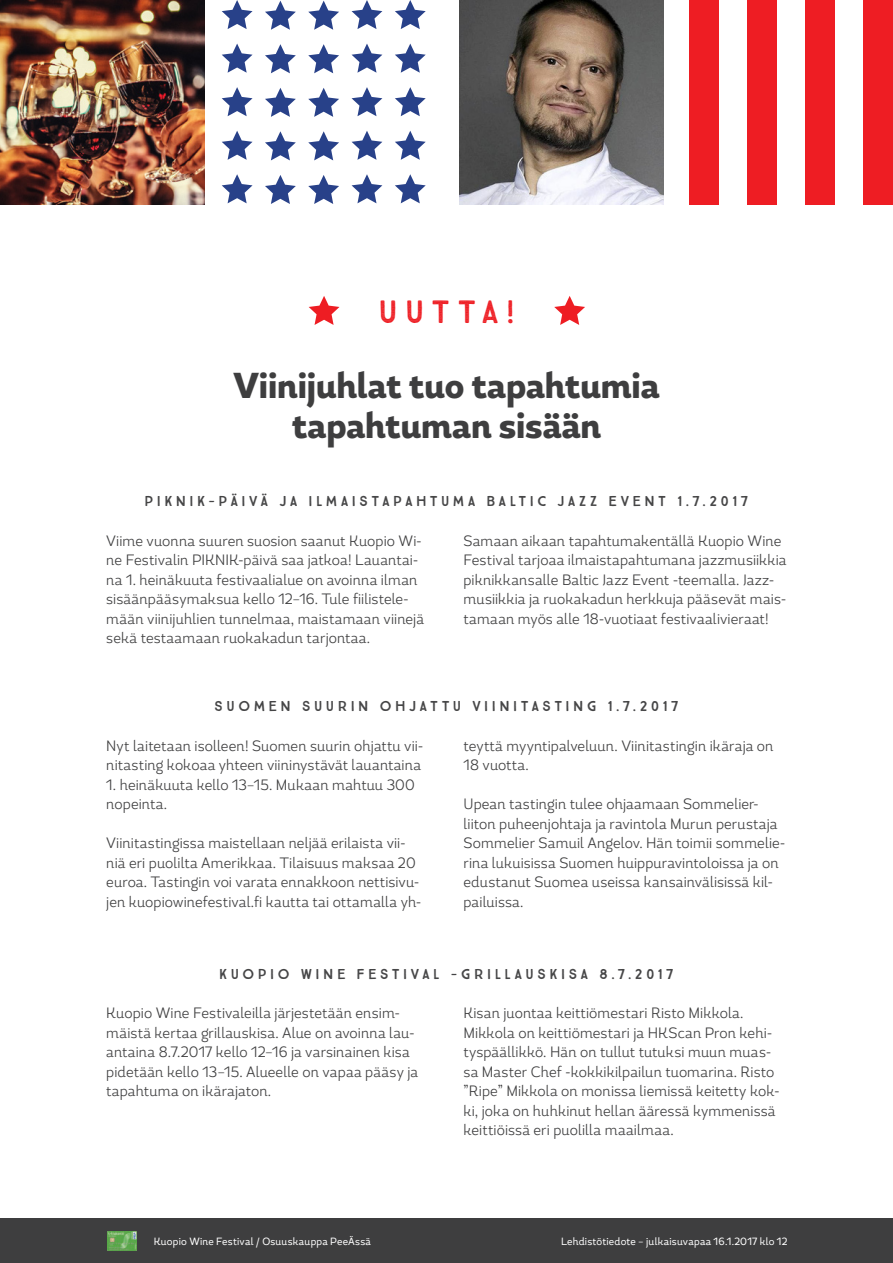
<style>
.page{position:relative;width:893px;height:1263px;background:#fff}
.page>*{position:absolute;margin:0;border:0;box-sizing:border-box;transform-origin:0 0}
.t1{font:800 36px "Magallanes Cond";letter-spacing:-.005em;color:#3e3e3f}
.t2{font:32.4px "True North Textures Four";letter-spacing:.2em;color:#ee1d23}
.t3{font:300 15px/19.5px "Magallanes Cond";letter-spacing:.005em;color:#3e3e3f}
.t4{font:14.4px "True North Textures Four";letter-spacing:.225em;color:#3e3e3f}
.t5{font:10.5px "Magallanes Cond";letter-spacing:.02em;color:#fff}
</style>
<div class="page">
<svg style="left:554px;top:296px;width:31px;height:29px"></svg>
<svg style="left:309px;top:296px;width:30px;height:29px"></svg>
<img style="left:0;top:0;width:204px;height:204px">
<div style="left:747px;top:0;width:29px;height:204px;background:#ee1d23"></div>
<div style="left:689px;top:0;width:29px;height:204px;background:#ee1d23"></div>
<div style="left:805px;top:0;width:30px;height:204px;background:#ee1d23"></div>
<div style="left:864px;top:0;width:29px;height:204px;background:#ee1d23"></div>
<svg style="left:222px;top:0;width:31px;height:29px"></svg>
<svg style="left:395px;top:0;width:31px;height:29px"></svg>
<svg style="left:352px;top:0;width:30px;height:29px"></svg>
<svg style="left:308px;top:1px;width:31px;height:29px"></svg>
<svg style="left:265px;top:1px;width:31px;height:29px"></svg>
<svg style="left:222px;top:87px;width:31px;height:29px"></svg>
<svg style="left:395px;top:87px;width:31px;height:29px"></svg>
<svg style="left:352px;top:87px;width:30px;height:29px"></svg>
<svg style="left:308px;top:88px;width:31px;height:29px"></svg>
<svg style="left:265px;top:88px;width:31px;height:29px"></svg>
<svg style="left:222px;top:131px;width:31px;height:29px"></svg>
<svg style="left:395px;top:131px;width:31px;height:29px"></svg>
<svg style="left:352px;top:131px;width:30px;height:29px"></svg>
<svg style="left:308px;top:131px;width:31px;height:29px"></svg>
<svg style="left:265px;top:131px;width:31px;height:29px"></svg>
<svg style="left:222px;top:174px;width:31px;height:29px"></svg>
<svg style="left:395px;top:174px;width:31px;height:29px"></svg>
<svg style="left:352px;top:174px;width:30px;height:29px"></svg>
<svg style="left:308px;top:175px;width:31px;height:29px"></svg>
<svg style="left:265px;top:175px;width:31px;height:29px"></svg>
<svg style="left:222px;top:44px;width:31px;height:29px"></svg>
<svg style="left:395px;top:44px;width:31px;height:29px"></svg>
<svg style="left:352px;top:44px;width:30px;height:29px"></svg>
<svg style="left:308px;top:44px;width:31px;height:29px"></svg>
<svg style="left:265px;top:44px;width:31px;height:29px"></svg>
<img style="left:459px;top:0;width:204px;height:204px">
<div style="left:0;top:1218px;width:893px;height:45px;background:#3e3e3f"></div>
<img style="left:107px;top:1231px;width:30px;height:19px">
<p class="t2" style="left:379px;top:293px;width:138px">UUTTA!</p>
<p class="t1" style="left:233px;top:363px;width:428px">Viinijuhlat tuo tapahtumia</p>
<p class="t1" style="left:292px;top:402px;width:311px">tapahtuman sisään</p>
<p class="t4" style="left:145px;top:493px;width:605px">PIKNIK-PÄIVÄ JA ILMAISTAPAHTUMA BALTIC JAZZ EVENT 1.7.2017</p>
<p class="t3" style="left:106px;top:531px;width:319px">Viime vuonna suuren suosion saanut Kuopio Wi&shy;ne Festivalin PIKNIK-päivä saa jatkoa! Lauantai&shy;na 1. heinäkuuta festivaalialue on avoinna ilman sisäänpääsymaksua kello 12–16. Tule fiilistele&shy;mään viinijuhlien tunnelmaa, maistamaan viinejä sekä testaamaan ruokakadun tarjontaa.</p>
<p class="t3" style="left:463px;top:531px;width:325px">Samaan aikaan tapahtumakentällä Kuopio Wine Festival tarjoaa ilmaistapahtumana jazzmusiikkia piknikkansalle Baltic Jazz Event -teemalla. Jazz&shy;musiikkia ja ruokakadun herkkuja pääsevät mais&shy;tamaan myös alle 18-vuotiaat festivaalivieraat!</p>
<p class="t4" style="left:214px;top:698px;width:466px">SUOMEN SUURIN OHJATTU VIINITASTING 1.7.2017</p>
<p class="t3" style="left:106px;top:736px;width:319px">Nyt laitetaan isolleen! Suomen suurin ohjattu vii&shy;nitasting kokoaa yhteen viininystävät lauantaina</p>
<p class="t3" style="left:106px;top:775px;width:310px">1. heinäkuuta kello 13–15. Mukaan mahtuu 300 nopeinta.</p>
<p class="t3" style="left:106px;top:833px;width:317px">Viinitastingissa maistellaan neljää erilaista vii&shy;niä eri puolilta Amerikkaa. Tilaisuus maksaa 20 euroa. Tastingin voi varata ennakkoon nettisivu&shy;jen kuopiowinefestival.fi kautta tai ottamalla yh-</p>
<p class="t3" style="left:463px;top:736px;width:311px">teyttä myyntipalveluun. Viinitastingin ikäraja on<br>18 vuotta.</p>
<p class="t3" style="left:463px;top:794px;width:323px">Upean tastingin tulee ohjaamaan Sommelier&shy;liiton puheenjohtaja ja ravintola Murun perustaja Sommelier Samuil Angelov. Hän toimii sommelie&shy;rina lukuisissa Suomen huippuravintoloissa ja on edustanut Suomea useissa kansainvälisissä kil&shy;pailuissa.</p>
<p class="t4" style="left:219px;top:965px;width:456px">KUOPIO WINE FESTIVAL -GRILLAUSKISA 8.7.2017</p>
<p class="t3" style="left:463px;top:1003px;width:318px">Kisan juontaa keittiömestari Risto Mikkola.<br>Mikkola on keittiömestari ja HKScan Pron kehi&shy;tyspäällikkö. Hän on tullut tutuksi muun muas&shy;sa Master Chef -kokkikilpailun tuomarina. Risto ”Ripe” Mikkola on monissa liemissä keitetty kok&shy;ki, joka on huhkinut hellan ääressä kymmenissä keittiöissä eri puolilla maailmaa.</p>
<p class="t3" style="left:106px;top:1003px;width:313px">Kuopio Wine Festivaleilla järjestetään ensim&shy;mäistä kertaa grillauskisa. Alue on avoinna lau&shy;antaina 8.7.2017 kello 12–16 ja varsinainen kisa pidetään kello 13–15. Alueelle on vapaa pääsy ja tapahtuma on ikärajaton.</p>
<p class="t5" style="left:154px;top:1234px;width:219px">Kuopio Wine Festival / Osuuskauppa PeeÄssä</p>
<p class="t5" style="left:561px;top:1234px;width:228px">Lehdistötiedote – julkaisuvapaa 16.1.2017 klo 12</p>
</div>
